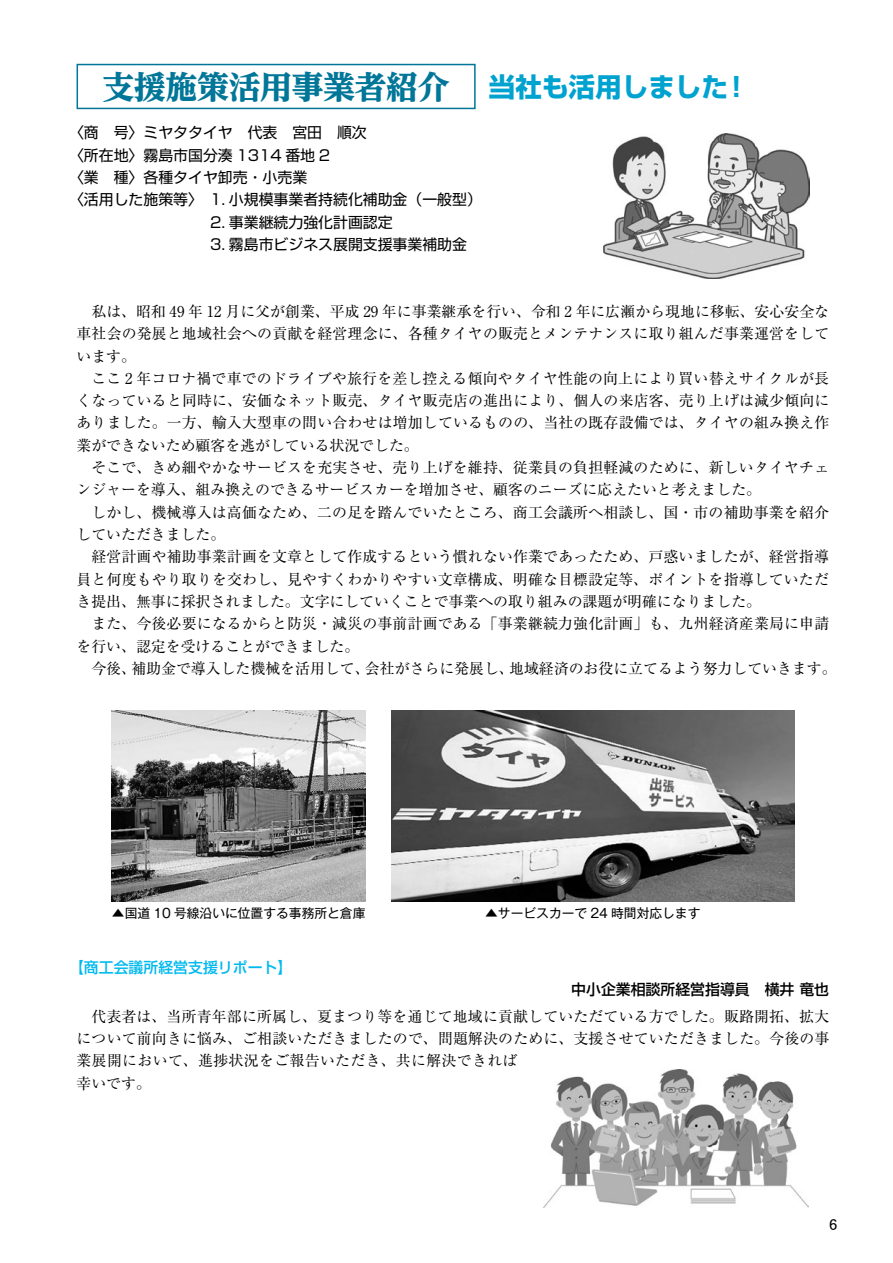
<style>
.page{position:relative;width:893px;height:1263px;background:#fff}
.page>*{position:absolute;margin:0;border:0;box-sizing:border-box;transform-origin:0 0}
.t1{font:800 31.95px "Reim Ythz Pr 6 N";letter-spacing:-.01em;color:#007698}
.t2{font:700 26.55px "Shin Go Pr 6";color:#00a2d0}
.t3{font:14.85px/22.4px "Ryumin Pr 6";letter-spacing:.015em;color:#000;text-align:justify}
.t4{font:14.85px/22.4px "Shin Go Pr 6 N";color:#000}
.t5{font:500 14.85px "Shin Go Pr 6 N";color:#000}
.t6{font:500 14.85px "Shin Go Pr 6 N";color:#00b9ef}
.t7{font:14.85px "DFPHS Gothic CID W5";color:#000}
.t8{font:12.75px "Gothic MB101 Pr 6";color:#000}
</style>
<div class="page">
<div style="left:77px;top:64px;width:399px;height:45px;border:2px solid #007698"></div>
<img style="left:604px;top:134px;width:206px;height:145px">
<img style="left:112px;top:711px;width:254px;height:190px">
<img style="left:391px;top:711px;width:403px;height:190px">
<img style="left:543px;top:1070px;width:265px;height:137px">
<h1 class="t1" style="left:102px;top:60px;width:349px">支援施策活用事業者紹介</h1>
<p class="t4" style="left:69px;top:120px;width:299px">〈商　号〉ミヤタタイヤ　代表　宮田　順次〈所在地〉霧島市国分湊 1314 番地 2<br>〈業　種〉各種タイヤ卸売・小売業</p>
<p class="t4" style="left:210px;top:187px;width:273px">1. 小規模事業者持続化補助金（一般型(</p>
<p class="t4" style="left:69px;top:187px;width:135px">〈活用した施策等〉</p>
<p class="t4" style="left:210px;top:210px;width:184px">2. 事業継続力強化計画認定</p>
<p class="t4" style="left:210px;top:232px;width:258px">3. 霧島市ビジネス展開支援事業補助金</p>
<h2 class="t2" style="left:489px;top:65px;width:254px">当社も活用しました !</h2>
<p class="t3" style="left:77px;top:299px;width:754px;text-indent:15px">私は、昭和 49 年 12 月に父が創業、平成 29 年に事業継承を行い、令和 2 年に広瀬から現地に移転、安心安全な車社会の発展と地域社会への貢献を経営理念に、各種タイヤの販売とメンテナンスに取り組んだ事業運営をしています。</p>
<p class="t3" style="left:77px;top:366px;width:754px;text-indent:15px">ここ 2 年コロナ禍で車でのドライブや旅行を差し控える傾向やタイヤ性能の向上により買い替えサイクルが長くなっていると同時に、安価なネット販売、タイヤ販売店の進出により、個人の来店客、売り上げは減少傾向にありました。一方、輸入大型車の問い合わせは増加しているものの、当社の既存設備では、タイヤの組み換え作業ができないため顧客を逃がしている状況でした。</p>
<p class="t3" style="left:77px;top:456px;width:754px;text-indent:15px">そこで、きめ細やかなサービスを充実させ、売り上げを維持、従業員の負担軽減のために、新しいタイヤチェンジャーを導入、組み換えのできるサービスカーを増加させ、顧客のニーズに応えたいと考えました。</p>
<p class="t3" style="left:77px;top:500px;width:754px;text-indent:15px">しかし、機械導入は高価なため、二の足を踏んでいたところ、商工会議所へ相談し、国・市の補助事業を紹介していただきました。</p>
<p class="t3" style="left:77px;top:545px;width:754px;text-indent:15px">経営計画や補助事業計画を文章として作成するという慣れない作業であったため、戸惑いましたが、経営指導員と何度もやり取りを交わし、見やすくわかりやすい文章構成、明確な目標設定等、ポイントを指導していただき提出、無事に採択されました。文字にしていくことで事業への取り組みの課題が明確になりました。</p>
<p class="t3" style="left:91px;top:612px;width:739px">また、今後必要になるからと防災・減災の事前計画である「事業継続力強化計画」も、九州経済産業局に申請</p>
<p class="t3" style="left:77px;top:634px;width:284px">を行い、認定を受けることができました。</p>
<p class="t3" style="left:509px;top:656px;width:329px">地域経済のお役に立てるよう努力していきます。</p>
<p class="t3" style="left:131px;top:656px;width:240px">補助金で導入した機械を活用して、</p>
<p class="t3" style="left:91px;top:656px;width:46px">今後、</p>
<p class="t3" style="left:365px;top:656px;width:150px">会社がさらに発展し、</p>
<p class="t8" style="left:112px;top:903px;width:255px">▲国道 10 号線沿いに位置する事務所と倉庫</p>
<p class="t6" style="left:69px;top:955px;width:225px">【商工会議所経営支援リポート【</p>
<p class="t8" style="left:485px;top:903px;width:217px">▲サービスカーで 24 時間対応します</p>
<p class="t5" style="left:571px;top:977px;width:259px">中小企業相談所経営指導員　横井竜也</p>
<p class="t3" style="left:77px;top:1004px;width:754px;text-align:left;text-indent:15px">代表者は、当所青年部に所属し、夏まつり等を通じて地域に貢献していただている方でした。販路開拓、拡大について前向きに悩み、ご相談いただきましたので、問題解決のために、支援させていただきました。今後の事業展開において、進捗状況をご報告いただき、共に解決できれば<br>幸いです。</p>
<p class="t7" style="left:829px;top:1217px;width:10px">6</p>
</div>
